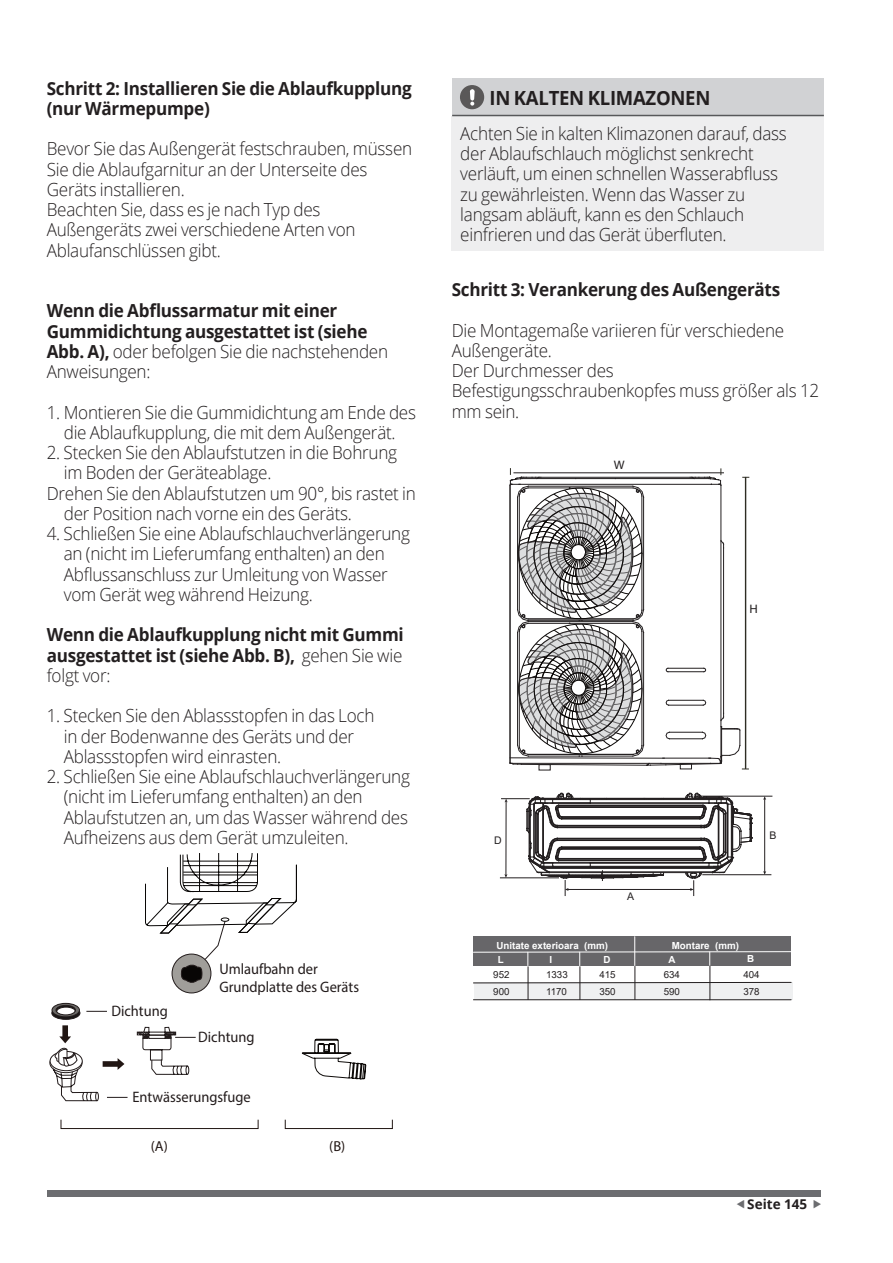
<style>
.page{position:relative;width:893px;height:1263px;background:#fff}
.page>*{position:absolute;margin:0;border:0;box-sizing:border-box;transform-origin:0 0}
.t1{font:700 19.5px "Open Sans";letter-spacing:-.015em;color:#231f20;scale:.95 1}
.t2{font:300 18px/20.2px "Open Sans";letter-spacing:-.015em;color:#231f20;scale:.95 1}
.t3{font:700 18px/20.2px "Open Sans";letter-spacing:-.015em;color:#231f20;scale:.95 1}
.t4{font:15.15px/17.4px "Frutiger LT Std";color:#221b1b;scale:.95 1}
.t5{font:14.4px "Frutiger LT Std";color:#211613}
.t6{font:700 13.5px "Open Sans";color:#231f20}
.t7{font:12.3px "Frutiger LT Std";color:#231f20;scale:1.04 1}
.t8{font:10.5px "Arial";color:#231f20}
.t9{font:700 9.75px "Arial";color:#fff}
.t10{font:9.75px "Arial";color:#231f20}
.s1{font-weight:300}
</style>
<div class="page">
<div style="left:47px;top:1191px;width:774px;height:6px;background:#6c6d70"></div>
<div style="left:452px;top:116px;width:372px;height:135px;background:#eeeeef"></div>
<div style="left:452px;top:79px;width:372px;height:37px;background:#d1d2d4"></div>
<hr style="left:452px;top:115px;width:372px;height:1px;background:#57585a">
<div style="left:460px;top:85px;width:24px;height:24px;background:#5a5858;border-radius:50%"></div>
<svg style="left:470px;top:89px;width:5px;height:17px"></svg>
<hr style="left:764px;top:799px;width:1px;height:73px;background:#231f20">
<hr style="left:702px;top:874px;width:69px;height:1px;background:#231f20">
<hr style="left:694px;top:796px;width:78px;height:1px;background:#231f20">
<hr style="left:500px;top:877px;width:59px;height:1px;background:#231f20">
<hr style="left:568px;top:889px;width:123px;height:1px;background:#231f20">
<hr style="left:557px;top:839px;width:144px;height:1px;background:#231f20">
<hr style="left:562px;top:816px;width:138px;height:1px;background:#231f20">
<hr style="left:562px;top:849px;width:138px;height:1px;background:#231f20">
<hr style="left:559px;top:859px;width:144px;height:1px;background:#231f20">
<hr style="left:559px;top:806px;width:144px;height:1px;background:#231f20">
<hr style="left:557px;top:826px;width:144px;height:1px;background:#231f20">
<hr style="left:562px;top:819px;width:138px;height:1px;background:#231f20">
<hr style="left:549px;top:871px;width:164px;height:1px;background:#231f20">
<hr style="left:549px;top:872px;width:164px;height:1px;background:#231f20">
<hr style="left:543px;top:868px;width:176px;height:1px;background:#231f20">
<hr style="left:559px;top:860px;width:144px;height:1px;background:#231f20">
<hr style="left:562px;top:848px;width:138px;height:1px;background:#231f20">
<hr style="left:562px;top:818px;width:138px;height:1px;background:#231f20">
<hr style="left:559px;top:858px;width:144px;height:1px;background:#231f20">
<hr style="left:557px;top:825px;width:144px;height:1px;background:#231f20">
<hr style="left:562px;top:847px;width:138px;height:1px;background:#231f20">
<hr style="left:562px;top:817px;width:138px;height:1px;background:#231f20">
<hr style="left:559px;top:807px;width:144px;height:1px;background:#231f20">
<hr style="left:557px;top:827px;width:144px;height:1px;background:#231f20">
<hr style="left:557px;top:840px;width:144px;height:1px;background:#231f20">
<hr style="left:557px;top:838px;width:144px;height:1px;background:#231f20">
<hr style="left:559px;top:805px;width:144px;height:1px;background:#231f20">
<hr style="left:590px;top:862px;width:119px;height:1px;background:#231f20">
<hr style="left:590px;top:863px;width:119px;height:1px;background:#231f20">
<hr style="left:590px;top:803px;width:119px;height:1px;background:#231f20">
<hr style="left:590px;top:802px;width:119px;height:1px;background:#231f20">
<hr style="left:590px;top:866px;width:118px;height:1px;background:#231f20">
<hr style="left:590px;top:799px;width:119px;height:1px;background:#231f20">
<hr style="left:590px;top:867px;width:118px;height:1px;background:#231f20">
<hr style="left:590px;top:798px;width:119px;height:1px;background:#231f20">
<svg style="left:685px;top:793px;width:67px;height:103px"></svg>
<svg style="left:501px;top:793px;width:163px;height:103px"></svg>
<div style="left:474px;top:982px;width:318px;height:17px;background:#eff0f1"></div>
<hr style="left:473px;top:999px;width:318px;height:1px;background:#231f20">
<svg style="left:473px;top:982px;width:319px;height:2px"></svg>
<svg style="left:473px;top:937px;width:318px;height:29px;background:#6d6c6f"></svg>
<hr style="left:528px;top:967px;width:1px;height:32px;background:#231f20">
<hr style="left:580px;top:967px;width:1px;height:32px;background:#231f20">
<hr style="left:709px;top:966px;width:1px;height:34px;background:#231f20">
<hr style="left:634px;top:966px;width:1px;height:33px;background:#231f20">
<svg style="left:509px;top:468px;width:240px;height:303px"></svg>
<div style="left:539px;top:764px;width:12px;height:6px;border:1px solid #231f20"></div>
<div style="left:680px;top:763px;width:12px;height:6px;border:1px solid #231f20"></div>
<div style="left:172px;top:954px;width:39px;height:39px;background:#a09e9a;border-radius:50%"></div>
<div style="left:172px;top:954px;width:39px;height:39px;border:1px solid #221b1b;border-radius:50%"></div>
<svg style="left:145px;top:853px;width:152px;height:130px"></svg>
<svg style="left:61px;top:1120px;width:332px;height:9px"></svg>
<svg style="left:50px;top:1003px;width:146px;height:98px"></svg>
<svg style="left:302px;top:1039px;width:64px;height:41px"></svg>
<p class="t3" style="left:47px;top:77px;width:386px">Schritt 2: Installieren Sie die Ablaufkupplung (nur Wärmepumpe)</p>
<p class="t2" style="left:47px;top:138px;width:386px">Bevor Sie das Außengerät festschrauben, müssen Sie die Ablaufgarnitur an der Unterseite des Geräts installieren.<br>Beachten Sie, dass es je nach Typ des Außengeräts zwei verschiedene Arten von Ablaufanschlüssen gibt.</p>
<p class="t3" style="left:47px;top:300px;width:361px">Wenn die Abflussarmatur mit einer Gummidichtung ausgestattet ist (siehe Abb. A), <span class="s1">oder befolgen Sie die nachstehenden Anweisungen:</span></p>
<p class="t2" style="left:47px;top:401px;width:390px;text-align:center">1. Montieren Sie die Gummidichtung am Ende des die Ablaufkupplung, die mit dem Außengerät.</p>
<p class="t2" style="left:47px;top:442px;width:370px">2. Stecken Sie den Ablaufstutzen in die Bohrung</p>
<p class="t2" style="left:64px;top:462px;width:220px">im Boden der Geräteablage.</p>
<p class="t2" style="left:47px;top:482px;width:390px">Drehen Sie den Ablaufstutzen um 90°, bis rastet in</p>
<p class="t2" style="left:64px;top:503px;width:305px">der Position nach vorne ein des Geräts.</p>
<p class="t2" style="left:64px;top:523px;width:366px;text-indent:-17px">4. Schließen Sie eine Ablaufschlauchverlängerung an (nicht im Lieferumfang enthalten) an den Abflussanschluss zur Umleitung von Wasser vom Gerät weg während Heizung.</p>
<p class="t3" style="left:47px;top:624px;width:377px;text-align:justify">Wenn die Ablaufkupplung nicht mit Gummi ausgestattet ist (siehe Abb. B), <span class="s1">gehen Sie wie folgt vor:</span></p>
<p class="t2" style="left:64px;top:705px;width:329px;text-indent:-17px">1. Stecken Sie den Ablassstopfen in das Loch in der Bodenwanne des Geräts und der<br>Ablassstopfen wird einrasten.</p>
<p class="t2" style="left:64px;top:766px;width:366px;text-indent:-17px">2. Schließen Sie eine Ablaufschlauchverlängerung (nicht im Lieferumfang enthalten) an den Ablaufstutzen an, um das Wasser während des Aufheizens aus dem Gerät umzuleiten.</p>
<p class="t4" style="left:111px;top:1002px;width:61px">Dichtung</p>
<p class="t4" style="left:219px;top:960px;width:149px">Umlaufbahn der<br>Grundplatte des Geräts</p>
<p class="t4" style="left:198px;top:1028px;width:61px">Dichtung</p>
<p class="t4" style="left:133px;top:1088px;width:126px">Entwässerungsfuge</p>
<p class="t5" style="left:151px;top:1137px;width:19px">(A)</p>
<p class="t5" style="left:329px;top:1137px;width:18px">(B)</p>
<p class="t1" style="left:489px;top:84px;width:234px">IN KALTEN KLIMAZONEN</p>
<p class="t2" style="left:460px;top:123px;width:345px">Achten Sie in kalten Klimazonen darauf, dass der Ablaufschlauch möglichst senkrecht verläuft, um einen schnellen Wasserabfluss zu gewährleisten. Wenn das Wasser zu langsam abläuft, kann es den Schlauch einfrieren und das Gerät überfluten.</p>
<p class="t3" style="left:452px;top:279px;width:347px">Schritt 3: Verankerung des Außengeräts</p>
<p class="t2" style="left:452px;top:320px;width:388px">Die Montagemaße variieren für verschiedene<br>Außengeräte.<br>Der Durchmesser des<br>Befestigungsschraubenkopfes muss größer als 12 mm sein.</p>
<p class="t7" style="left:614px;top:457px;width:12px">W</p>
<p class="t7" style="left:749px;top:601px;width:10px">H</p>
<p class="t8" style="left:494px;top:832px;width:9px">D</p>
<p class="t8" style="left:769px;top:828px;width:9px">B</p>
<p class="t8" style="left:627px;top:889px;width:9px">A</p>
<p class="t9" style="left:496px;top:938px;width:113px">Unitate exterioara (mm)</p>
<p class="t9" style="left:672px;top:938px;width:69px">Montare (mm)</p>
<p class="t9" style="left:498px;top:952px;width:7px">L</p>
<p class="t9" style="left:549px;top:952px;width:4px">I</p>
<p class="t9" style="left:604px;top:952px;width:9px">D</p>
<p class="t9" style="left:669px;top:952px;width:9px">A</p>
<p class="t9" style="left:747px;top:952px;width:9px">B</p>
<p class="t10" style="left:493px;top:968px;width:18px">952</p>
<p class="t10" style="left:546px;top:968px;width:23px">1333</p>
<p class="t10" style="left:599px;top:968px;width:18px">415</p>
<p class="t10" style="left:664px;top:968px;width:18px">634</p>
<p class="t10" style="left:743px;top:968px;width:18px">404</p>
<p class="t10" style="left:493px;top:985px;width:18px">900</p>
<p class="t10" style="left:546px;top:985px;width:22px">1170</p>
<p class="t10" style="left:599px;top:985px;width:18px">350</p>
<p class="t10" style="left:664px;top:985px;width:18px">590</p>
<p class="t10" style="left:743px;top:985px;width:18px">378</p>
<p class="t6" style="left:747px;top:1194px;width:62px">Seite 145</p>
</div>
